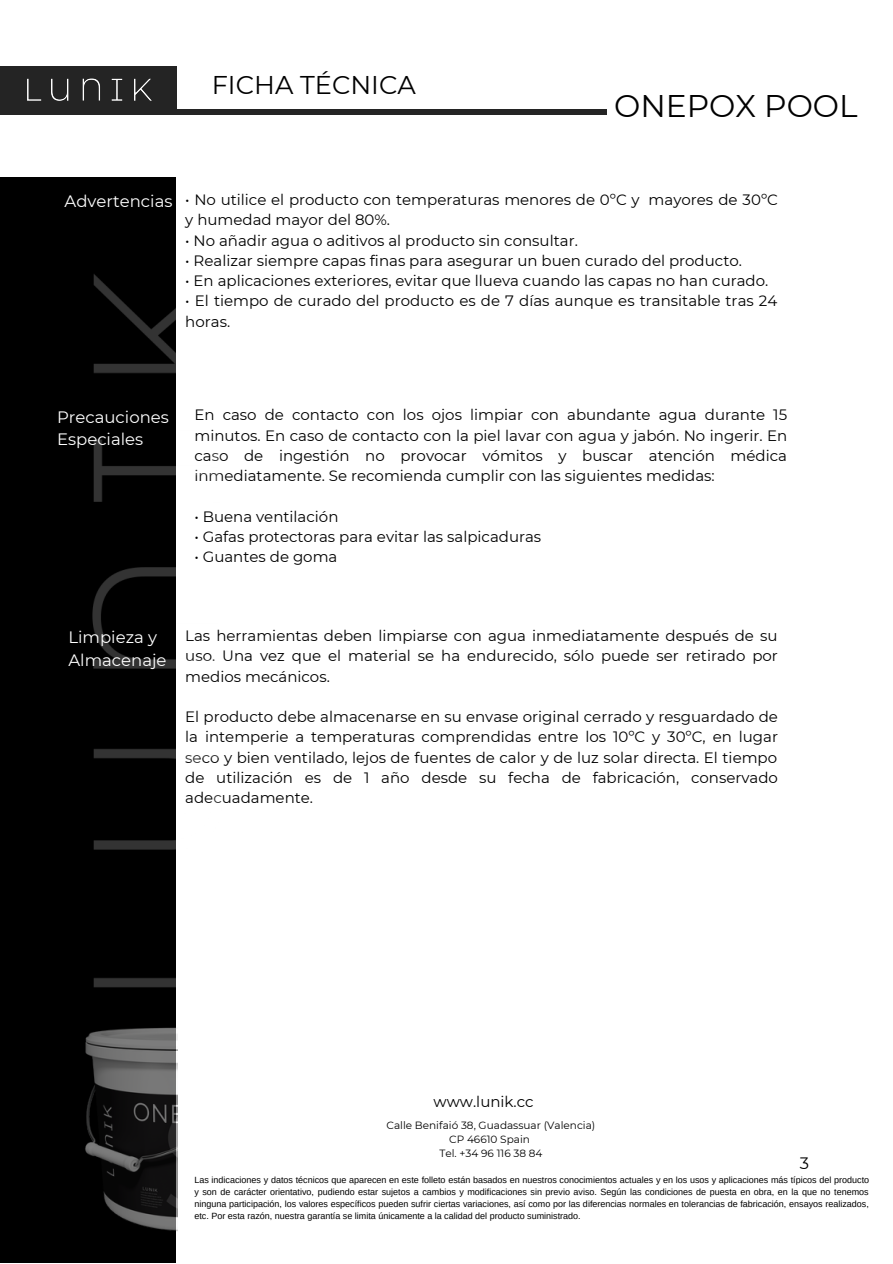
<style>
.page{position:relative;width:893px;height:1264px;background:#fff}
.page>*{position:absolute;margin:0;border:0;box-sizing:border-box;transform-origin:0 0}
.t1{font:31.2px "Montserrat";color:#000}
.t2{font:25.65px "Montserrat";color:#000}
.t3{font:16.5px/22.5px "Montserrat";color:#fff}
.t4{font:16.5px "Montserrat";color:#000}
.t5{font:15px/20.2px "Montserrat";color:#000;text-align:justify}
.t6{font:10.5px "Montserrat";color:#000}
.t7{font:9px/12px "Arimo";color:#000;text-align:justify}
</style>
<div class="page">
<div style="left:0;top:110px;width:606px;height:5px;background:#242424"></div>
<div style="left:0;top:176px;width:176px;height:1086px;background:#000"></div>
<img style="left:92px;top:274px;width:86px;height:797px">
<img style="left:85px;top:1024px;width:92px;height:207px">
<div style="left:0;top:66px;width:177px;height:47px;background:#242424"></div>
<img style="left:27px;top:78px;width:125px;height:23px">
<p class="t2" style="left:212px;top:69px;width:206px">FICHA TÉCNICA</p>
<p class="t1" style="left:614px;top:87px;width:245px">ONEPOX POOL</p>
<p class="t3" style="left:65px;top:190px;width:109px">Advertencias</p>
<p class="t5" style="left:185px;top:190px;width:594px">• No utilice el producto con temperaturas menores de 0ºC y mayores de 30ºC y humedad mayor del 80%.</p>
<p class="t5" style="left:185px;top:230px;width:394px">• No añadir agua o aditivos al producto sin consultar.</p>
<p class="t5" style="left:185px;top:250px;width:558px">• Realizar siempre capas finas para asegurar un buen curado del producto.</p>
<p class="t5" style="left:185px;top:270px;width:584px">• En aplicaciones exteriores, evitar que llueva cuando las capas no han curado.</p>
<p class="t5" style="left:185px;top:291px;width:593px">• El tiempo de curado del producto es de 7 días aunque es transitable tras 24 horas.</p>
<p class="t3" style="left:57px;top:406px;width:113px">Precauciones<br>Especiales</p>
<p class="t5" style="left:194px;top:405px;width:594px">En caso de contacto con los ojos limpiar con abundante agua durante 15 minutos. En caso de contacto con la piel lavar con agua y jabón. No ingerir. En caso de ingestión no provocar vómitos y buscar atención médica inmediatamente. Se recomienda cumplir con las siguientes medidas:</p>
<p class="t5" style="left:194px;top:506px;width:145px">• Buena ventilación</p>
<p class="t5" style="left:194px;top:526px;width:348px">• Gafas protectoras para evitar las salpicaduras</p>
<p class="t5" style="left:194px;top:546px;width:144px">• Guantes de goma</p>
<p class="t3" style="left:68px;top:626px;width:90px">Limpieza y</p>
<p class="t3" style="left:68px;top:648px;width:100px">Almacenaje</p>
<p class="t5" style="left:185px;top:625px;width:594px">Las herramientas deben limpiarse con agua inmediatamente después de su uso. Una vez que el material se ha endurecido, sólo puede ser retirado por medios mecánicos.</p>
<p class="t5" style="left:185px;top:706px;width:594px">El producto debe almacenarse en su envase original cerrado y resguardado de la intemperie a temperaturas comprendidas entre los 10ºC y 30ºC, en lugar seco y bien ventilado, lejos de fuentes de calor y de luz solar directa. El tiempo de utilización es de 1 año desde su fecha de fabricación, conservado adecuadamente.</p>
<p class="t5" style="left:433px;top:1091px;width:102px">www.lunik.cc</p>
<p class="t6" style="left:386px;top:1119px;width:210px">Calle Benifaió 38, Guadassuar (Valencia)</p>
<p class="t6" style="left:449px;top:1133px;width:82px">CP 46610 Spain</p>
<p class="t6" style="left:439px;top:1147px;width:105px">Tel. +34 96 116 38 84</p>
<p class="t7" style="left:194px;top:1173px;width:676px">Las indicaciones y datos técnicos que aparecen en este folleto están basados en nuestros conocimientos actuales y en los usos y aplicaciones más típicos del producto y son de carácter orientativo, pudiendo estar sujetos a cambios y modificaciones sin previo aviso. Según las condiciones de puesta en obra, en la que no tenemos ninguna participación, los valores específicos pueden sufrir ciertas variaciones, así como por las diferencias normales en tolerancias de fabricación, ensayos realizados, etc. Por esta razón, nuestra garantía se limita únicamente a la calidad del producto suministrado.</p>
<p class="t4" style="left:799px;top:1153px;width:11px">3</p>
</div>
